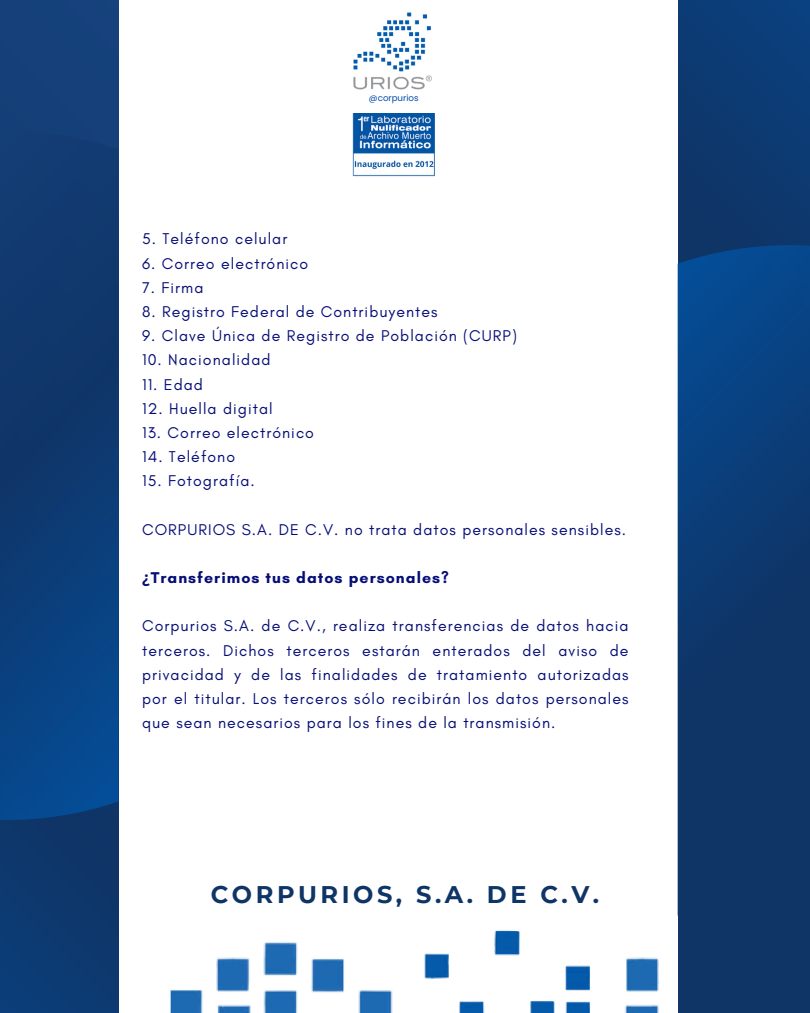
<style>
.page{position:relative;width:810px;height:1013px;background:#fff}
.page>*{position:absolute;margin:0;border:0;box-sizing:border-box;transform-origin:0 0}
.t1{font:700 24px "Montserrat";letter-spacing:.145em;color:#0f3466}
.t2{font:15.9px/24.2px "Glacial Indifference";letter-spacing:.065em;color:#050d76;text-align:justify}
.t3{font:700 15.9px "Glacial Indifference";letter-spacing:.065em;color:#050d76}
.t4{font:8.7px "Poppins";color:#004aad}
.s1{font-family:"Noto Sans"}
</style>
<div class="page">
<div style="left:678px;top:0;width:132px;height:1012px;background:linear-gradient(to right,#0e366a,#0d3a72)"></div>
<svg style="left:678px;top:245px;width:132px;height:689px;background:#0b3a73"></svg>
<div style="left:0;top:0;width:118px;height:1012px;background:linear-gradient(to right,#113c74,#123b71)"></div>
<svg style="left:0;top:131px;width:119px;height:689px;background:#0d3d77"></svg>
<img style="left:5px;top:939px;width:679px;height:73px">
<img style="left:376px;top:930px;width:224px;height:82px">
<img style="left:352px;top:113px;width:83px;height:64px">
<img style="left:353px;top:12px;width:79px;height:78px">
<p class="t4" style="left:369px;top:92px;width:51px">@corpurios</p>
<p class="t2" style="left:142px;top:227px;width:147px">5. Teléfono celular</p>
<p class="t2" style="left:142px;top:251px;width:168px">6. Correo electrónico</p>
<p class="t2" style="left:142px;top:275px;width:63px">7. Firma</p>
<p class="t2" style="left:142px;top:299px;width:297px">8. Registro Federal de Contribuyentes</p>
<p class="t2" style="left:142px;top:323px;width:376px">9. Clave Única de Registro de Población (CURP)</p>
<p class="t2" style="left:142px;top:348px;width:130px">10. Nacionalidad</p>
<p class="t2" style="left:142px;top:372px;width:62px">11. Edad</p>
<p class="t2" style="left:142px;top:396px;width:132px">12. Huella digital</p>
<p class="t2" style="left:142px;top:420px;width:174px">13. Correo electrónico</p>
<p class="t2" style="left:142px;top:444px;width:95px">14. Teléfono</p>
<p class="t2" style="left:142px;top:468px;width:114px">15. Fotografía.</p>
<p class="t2" style="left:142px;top:517px;width:485px">CORPURIOS S.A. DE C.V. no trata datos personales sensibles.</p>
<p class="t3" style="left:142px;top:568px;width:308px"><span class="s1">¿</span>Transferimos tus datos personales?</p>
<p class="t2" style="left:142px;top:613px;width:488px">Corpurios S.A. de C.V., realiza transferencias de datos hacia terceros. Dichos terceros estarán enterados del aviso de privacidad y de las finalidades de tratamiento autorizadas por el titular. Los terceros sólo recibirán los datos personales que sean necesarios para los fines de la transmisión.</p>
<p class="t1" style="left:211px;top:880px;width:390px">CORPURIOS, S.A. DE C.V.</p>
</div>
